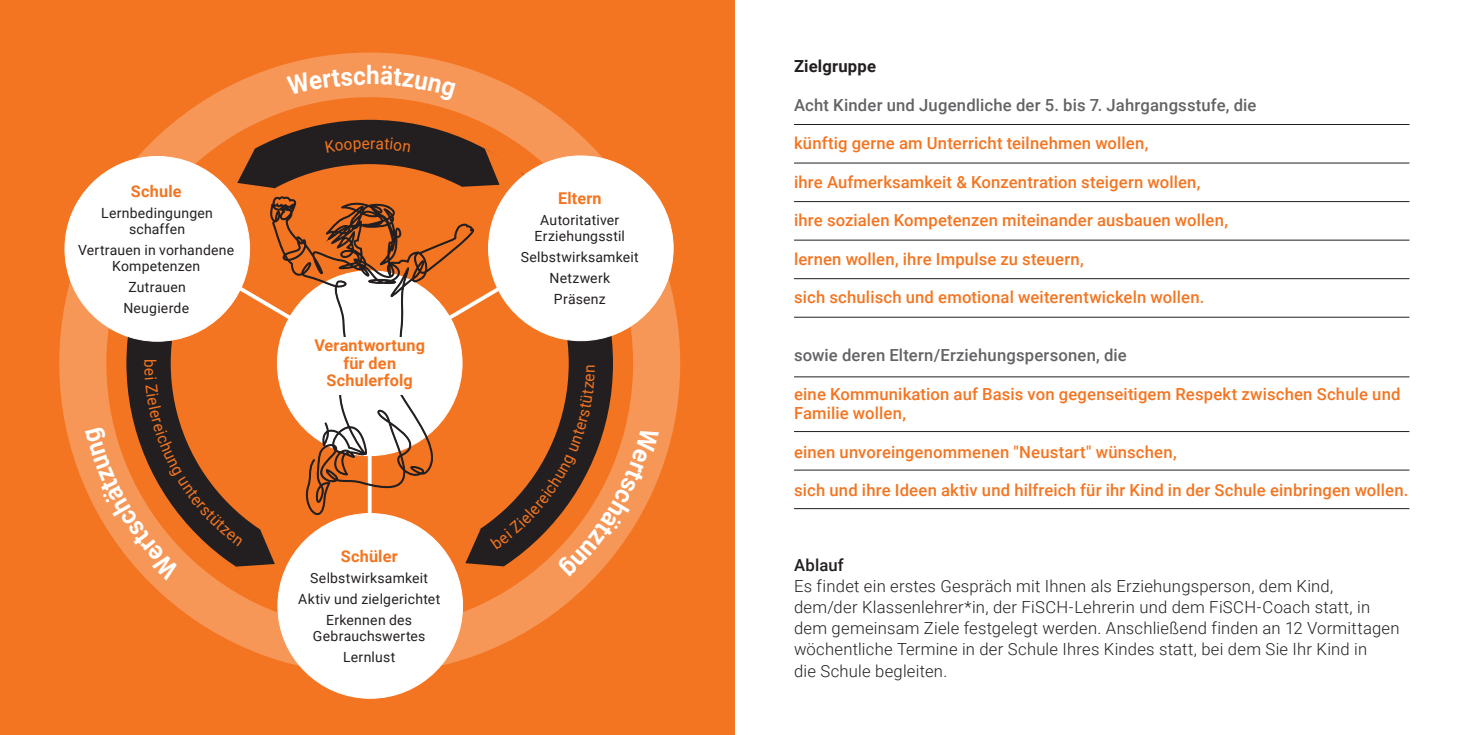
<style>
.page{position:relative;width:1469px;height:735px;background:#fff}
.page>*{position:absolute;margin:0;border:0;box-sizing:border-box;transform-origin:0 0}
.t1{font:700 25.55px "Roboto";color:#fff;scale:.95 1}
.t2{font:500 16.62px/19.2px "Roboto";letter-spacing:.01em;color:#f47521}
.t3{font:300 16.62px/21px "Roboto";letter-spacing:.015em;color:#231f20}
.t4{font:500 16.62px "Roboto";letter-spacing:.01em;color:#636366}
.t5{font:700 16.62px "Roboto";letter-spacing:.01em;color:#231f20}
.t6{font:500 16.62px "Roboto";letter-spacing:.01em;color:#231f20}
.t7{font:700 16.28px "Roboto";letter-spacing:.01em;color:#f47521}
.t8{font:16.1px "Roboto";color:#f47521;scale:.95 1}
.t9{font:14px/15.8px "Roboto";letter-spacing:.02em;color:#231f20;text-align:center}
</style>
<div class="page">
<div style="left:0;top:0;width:734px;height:734px;background:#f47521"></div>
<hr style="left:794px;top:124px;width:615px;height:1px;background:#231f20">
<hr style="left:794px;top:163px;width:615px;height:1px;background:#231f20">
<hr style="left:794px;top:201px;width:615px;height:1px;background:#231f20">
<hr style="left:794px;top:240px;width:615px;height:1px;background:#231f20">
<hr style="left:794px;top:278px;width:615px;height:1px;background:#231f20">
<hr style="left:794px;top:317px;width:615px;height:1px;background:#231f20">
<hr style="left:794px;top:376px;width:615px;height:1px;background:#231f20">
<hr style="left:794px;top:431px;width:615px;height:1px;background:#231f20">
<hr style="left:794px;top:469px;width:615px;height:1px;background:#231f20">
<hr style="left:794px;top:508px;width:615px;height:1px;background:#231f20">
<svg style="left:59px;top:52px;width:621px;height:621px"></svg>
<svg style="left:126px;top:120px;width:487px;height:486px"></svg>
<svg style="left:80px;top:192px;width:236px;height:205px"></svg>
<svg style="left:316px;top:191px;width:344px;height:207px"></svg>
<svg style="left:462px;top:148px;width:72px;height:66px"></svg>
<svg style="left:203px;top:148px;width:72px;height:72px"></svg>
<svg style="left:270px;top:196px;width:204px;height:319px"></svg>
<div style="left:293px;top:337px;width:153px;height:57px;background:#fff"></div>
<div style="left:65px;top:156px;width:184px;height:185px;background:#fff;border-radius:50%"></div>
<div style="left:488px;top:156px;width:185px;height:184px;background:#fff;border-radius:50%"></div>
<div style="left:278px;top:513px;width:184px;height:185px;background:#fff;border-radius:50%"></div>
<div style="left:286px;top:69px;width:79px;height:26px;background:#f69757"></div>
<div style="left:380px;top:66px;width:76px;height:36px;background:#f69757"></div>
<svg style="left:325px;top:138px;width:85px;height:15px"></svg>
<svg style="left:85px;top:368px;width:222px;height:226px"></svg>
<svg style="left:436px;top:365px;width:223px;height:228px"></svg>
<p class="t7" style="left:131px;top:180px;width:52px">Schule</p>
<p class="t9" style="left:101px;top:205px;width:113px">Lernbedingungen</p>
<p class="t9" style="left:129px;top:220px;width:58px">schaffen</p>
<p class="t9" style="left:78px;top:241px;width:157px">Vertrauen in vorhandene<br>Kompetenzen</p>
<p class="t9" style="left:128px;top:278px;width:59px">Zutrauen</p>
<p class="t9" style="left:123px;top:299px;width:67px">Neugierde</p>
<p class="t8" style="left:161px;top:359px;width:11px;rotate:90deg">b</p>
<p class="t1" style="left:366px;top:57px;width:16px">h</p>
<p class="t7" style="left:314px;top:333px;width:112px">Verantwortung</p>
<p class="t7" style="left:343px;top:351px;width:54px">für den</p>
<p class="t7" style="left:326px;top:368px;width:88px">Schulerfolg</p>
<p class="t7" style="left:341px;top:544px;width:58px">Schüler</p>
<p class="t9" style="left:310px;top:569px;width:119px">Selbstwirksamkeit</p>
<p class="t9" style="left:298px;top:590px;width:143px">Aktiv und zielgerichtet</p>
<p class="t9" style="left:326px;top:611px;width:87px">Erkennen des</p>
<p class="t9" style="left:313px;top:627px;width:114px">Gebrauchswertes</p>
<p class="t9" style="left:343px;top:648px;width:54px">Lernlust</p>
<p class="t7" style="left:558px;top:187px;width:45px">Eltern</p>
<p class="t9" style="left:540px;top:212px;width:80px">Autoritativer</p>
<p class="t9" style="left:534px;top:228px;width:92px">Erziehungsstil</p>
<p class="t9" style="left:521px;top:249px;width:119px">Selbstwirksamkeit</p>
<p class="t9" style="left:549px;top:270px;width:62px">Netzwerk</p>
<p class="t9" style="left:554px;top:291px;width:53px">Präsenz</p>
<p class="t5" style="left:794px;top:54px;width:83px">Zielgruppe</p>
<p class="t4" style="left:794px;top:93px;width:464px">Acht Kinder und Jugendliche der 5. bis 7. Jahrgangsstufe, die</p>
<p class="t2" style="left:794px;top:133px;width:356px">künftig gerne am Unterricht teilnehmen wollen,</p>
<p class="t2" style="left:794px;top:171px;width:408px">ihre Aufmerksamkeit &amp; Konzentration steigern wollen,</p>
<p class="t2" style="left:794px;top:210px;width:435px">ihre sozialen Kompetenzen miteinander ausbauen wollen,</p>
<p class="t2" style="left:794px;top:248px;width:291px">lernen wollen, ihre Impulse zu steuern,</p>
<p class="t2" style="left:794px;top:287px;width:412px">sich schulisch und emotional weiterentwickeln wollen.</p>
<p class="t4" style="left:794px;top:343px;width:334px">sowie deren Eltern/Erziehungspersonen, die</p>
<p class="t2" style="left:794px;top:383px;width:608px">eine Kommunikation auf Basis von gegenseitigem Respekt zwischen Schule und<br>Familie wollen,</p>
<p class="t2" style="left:794px;top:441px;width:384px">einen unvoreingenommenen "Neustart" wünschen,</p>
<p class="t2" style="left:794px;top:479px;width:616px">sich und ihre Ideen aktiv und hilfreich für ihr Kind in der Schule einbringen wollen.</p>
<p class="t6" style="left:794px;top:553px;width:51px">Ablauf</p>
<p class="t3" style="left:794px;top:575px;width:541px">Es findet ein erstes Gespräch mit Ihnen als Erziehungsperson, dem Kind,</p>
<p class="t3" style="left:794px;top:596px;width:607px">dem/der Klassenlehrer*in, der FiSCH-Lehrerin und dem FiSCH-Coach statt, in dem gemeinsam Ziele festgelegt werden. Anschließend finden an 12 Vormittagen</p>
<p class="t3" style="left:794px;top:638px;width:575px">wöchentliche Termine in der Schule Ihres Kindes statt, bei dem Sie Ihr Kind in</p>
<p class="t3" style="left:794px;top:659px;width:155px">die Schule begleiten.</p>
</div>
